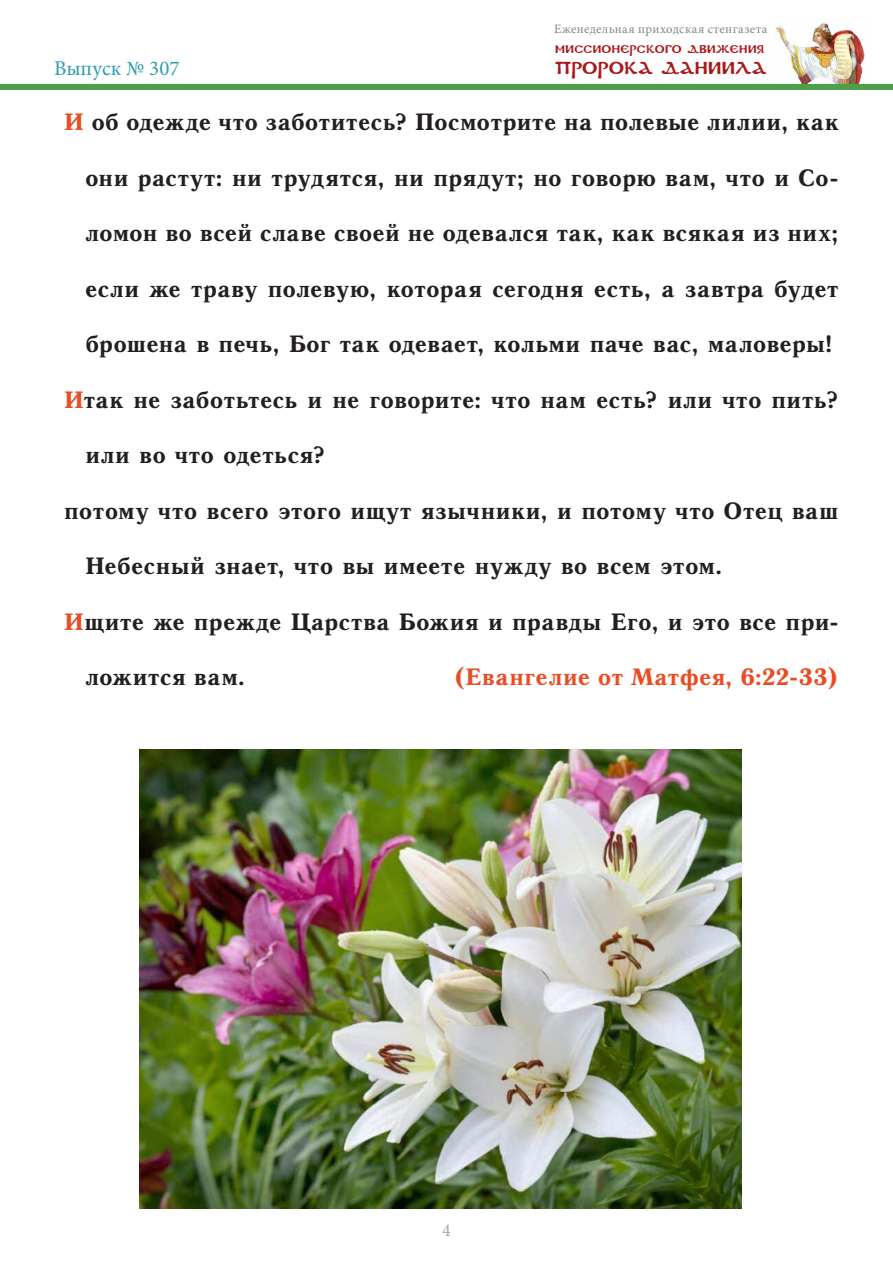
<style>
.page{position:relative;width:893px;height:1263px;background:#fff}
.page>*{position:absolute;margin:0;border:0;box-sizing:border-box;transform-origin:0 0}
.Св_Писание__текст{font:700 24px "Antiqua";letter-spacing:-.005em;color:#231f20}
.Св_Писание__текст-2{font:700 24px "Antiqua";letter-spacing:-.005em;color:#e84d24}
.t1{font:21px "Minion Pro";color:#2e9daa}
.t2{font:18px "Minion Pro";color:#9fa9a4}
.t3{font:17.1px "DS Coptic";letter-spacing:.01em;color:#aa181b}
.t4{font:12.75px "Minion Pro";letter-spacing:.03em;color:#7f8885}
.t5{font:10.95px "DS Coptic";letter-spacing:.025em;color:#aa181b}
.s1{color:#e84d24}
</style>
<div class="page">
<img style="left:776px;top:23px;width:89px;height:61px">
<div style="left:0;top:84px;width:893px;height:5px;background:#4aa14a"></div>
<img style="left:139px;top:749px;width:603px;height:459px">
<p class="t1" style="left:54px;top:54px;width:127px">Выпуск № 307</p>
<p class="t4" style="left:554px;top:21px;width:215px">Еженедельная приходская стенгазета</p>
<p class="t5" style="left:555px;top:42px;width:210px">Миссионерского движения</p>
<p class="t3" style="left:555px;top:57px;width:213px">ПРОРОКА ДАНИИЛА</p>
<p class="Св_Писание__текст" style="left:64px;top:109px;width:777px"><span class="s1">И</span> об одежде что заботитесь? Посмотрите на полевые лилии, как</p>
<p class="Св_Писание__текст" style="left:85px;top:165px;width:755px">они растут: ни трудятся, ни прядут; но говорю вам, что и Со-</p>
<p class="Св_Писание__текст" style="left:85px;top:220px;width:755px">ломон во всей славе своей не одевался так, как всякая из них;</p>
<p class="Св_Писание__текст" style="left:85px;top:276px;width:755px">если же траву полевую, которая сегодня есть, а завтра будет</p>
<p class="Св_Писание__текст" style="left:85px;top:331px;width:749px">брошена в печь, Бог так одевает, кольми паче вас, маловеры!</p>
<p class="Св_Писание__текст" style="left:64px;top:387px;width:777px"><span class="s1">И</span>так не заботьтесь и не говорите: что нам есть? или что пить?</p>
<p class="Св_Писание__текст" style="left:85px;top:442px;width:242px">или во что одеться?</p>
<p class="Св_Писание__текст" style="left:64px;top:498px;width:777px">потому что всего этого ищут язычники, и потому что Отец ваш</p>
<p class="Св_Писание__текст" style="left:85px;top:553px;width:639px">Небесный знает, что вы имеете нужду во всем этом.</p>
<p class="Св_Писание__текст" style="left:64px;top:609px;width:777px"><span class="s1">И</span>щите же прежде Царства Божия и правды Его, и это все при-</p>
<p class="Св_Писание__текст" style="left:85px;top:664px;width:162px">ложится вам.</p>
<p class="Св_Писание__текст-2" style="left:454px;top:664px;width:387px">(Евангелие от Матфея, 6:22-33)</p>
<p class="t2" style="left:442px;top:1218px;width:10px">4</p>
</div>
